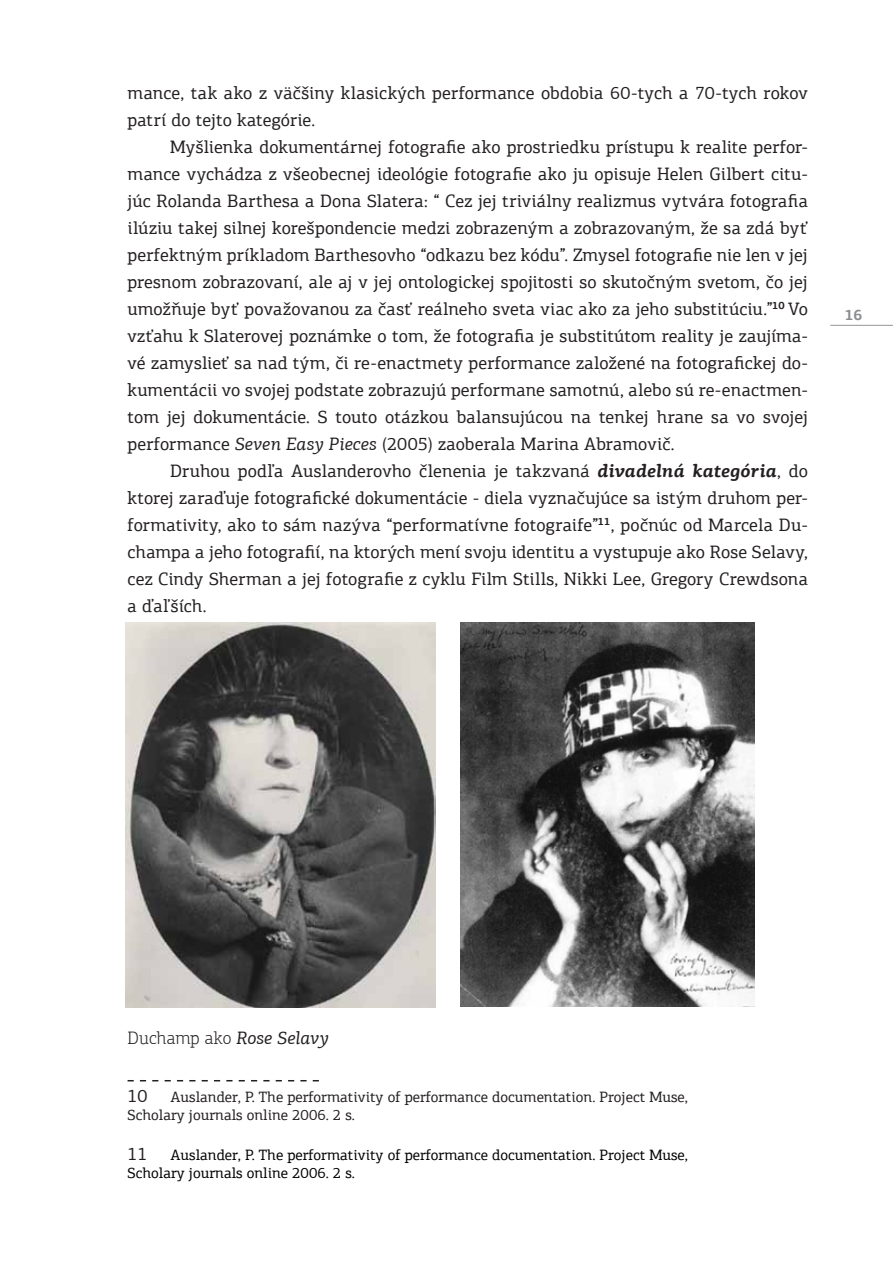
<style>
.page{position:relative;width:893px;height:1263px;background:#fff}
.page>*{position:absolute;margin:0;border:0;box-sizing:border-box;transform-origin:0 0}
.t1{font:18px/27px "PF Agora Slab Pro";letter-spacing:.005em;color:#231f20;text-align:justify}
.t2{font:300 18px "PF Agora Slab Pro";color:#231f20}
.t3{font:15px/18px "PF Agora Slab Pro";color:#231f20}
.t4{font:15px/18px "PF Agora Slab Pro";color:#000}
.t5{font:700 15px "PF Agora Slab Pro";color:#8a8c8f}
.s1{font-style:italic}
.s2{font-weight:700;font-style:italic}
.s3{font-weight:400;font-style:italic}
</style>
<div class="page">
<hr style="left:830px;top:325px;width:63px;height:1px;background:#939598">
<svg style="left:128px;top:1080px;width:191px;height:1px"></svg>
<img style="left:125px;top:622px;width:311px;height:385px">
<img style="left:460px;top:622px;width:295px;height:384px">
<p class="t1" style="left:128px;top:79px;width:682px">mance, tak ako z väčšiny klasických performance obdobia 60-tych a 70-tych rokov patrí do tejto kategórie.</p>
<p class="t1" style="left:128px;top:133px;width:682px;text-indent:43px">Myšlienka dokumentárnej fotografie ako prostriedku prístupu k realite perfor&shy;mance vychádza z všeobecnej ideológie fotografie ako ju opisuje Helen Gilbert citu&shy;júc Rolanda Barthesa a Dona Slatera: “ Cez jej triviálny realizmus vytvára fotografia ilúziu takej silnej korešpondencie medzi zobrazeným a zobrazovaným, že sa zdá byť perfektným príkladom Barthesovho “odkazu bez kódu”. Zmysel fotografie nie len v jej presnom zobrazovaní, ale aj v jej ontologickej spojitosti so skutočným svetom, čo jej umožňuje byť považovanou za časť reálneho sveta viac ako za jeho substitúciu.”<sup>10</sup> Vo vzťahu k Slaterovej poznámke o tom, že fotografia je substitútom reality je zaujíma&shy;vé zamyslieť sa nad tým, či re-enactmety performance založené na fotografickej do&shy;kumentácii vo svojej podstate zobrazujú performane samotnú, alebo sú re-enactmen&shy;tom jej dokumentácie. S touto otázkou balansujúcou na tenkej hrane sa vo svojej performance <span class="s1">Seven Easy Pieces</span> (2005) zaoberala Marina Abramovič.</p>
<p class="t1" style="left:128px;top:457px;width:682px;text-indent:43px">Druhou podľa Auslanderovho členenia je takzvaná <span class="s2">divadelná kategória</span>, do ktorej zaraďuje fotografické dokumentácie - diela vyznačujúce sa istým druhom per&shy;formativity, ako to sám nazýva “performatívne fotograife”<sup>11</sup>, počnúc od Marcela Du&shy;champa a jeho fotografií, na ktorých mení svoju identitu a vystupuje ako Rose Selavy, cez Cindy Sherman a jej fotografie z cyklu Film Stills, Nikki Lee, Gregory Crewdsona a ďaľších.</p>
<p class="t5" style="left:845px;top:305px;width:19px">16</p>
<p class="t2" style="left:128px;top:1027px;width:203px">Duchamp ako <span class="s3">Rose Selavy</span></p>
<p class="t1" style="left:128px;top:1082px;width:22px">10</p>
<p class="t3" style="left:128px;top:1088px;width:562px;text-indent:43px">Auslander, P. The performativity of performance documentation. Project Muse,<br>Scholary journals online 2006. 2 s.</p>
<p class="t1" style="left:128px;top:1140px;width:22px">11</p>
<p class="t4" style="left:128px;top:1146px;width:562px;text-indent:43px">Auslander, P. The performativity of performance documentation. Project Muse,<br>Scholary journals online 2006. 2 s.</p>
</div>
